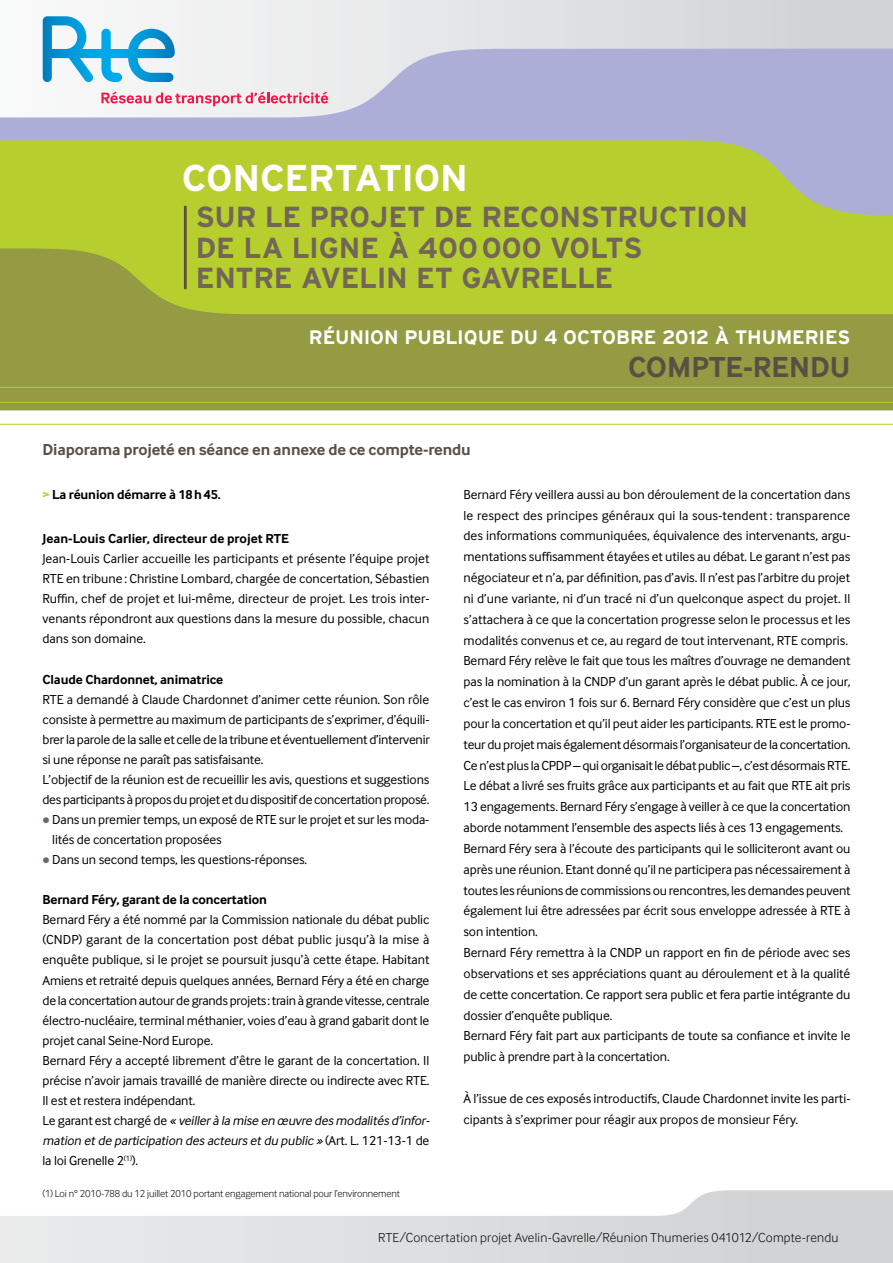
<style>
.page{position:relative;width:893px;height:1263px;background:#fff}
.page>*{position:absolute;margin:0;border:0;box-sizing:border-box;transform-origin:0 0}
.t1{font:700 37.2px "Interstate";letter-spacing:-.01em;color:#fff}
.t2{font:700 30px "Inter Face";color:#595045}
.t3{font:700 28.95px/30.3px "Interstate";letter-spacing:-.01em;color:#726658}
.t4{font:700 19.5px "Interstate";letter-spacing:-.005em;color:#fff}
.t5{font:700 16.5px "Inter Face";letter-spacing:-.01em;color:#595045}
.t6{font:13.5px/20.9px "Inter Face";letter-spacing:-.01em;color:#000}
.t7{font:700 13.5px "Inter Face";letter-spacing:-.01em;color:#000}
.t8{font:300 13.5px "Inter Face";letter-spacing:.015em;color:#000}
.t9{font:300 10.5px "Inter Face";letter-spacing:-.01em;color:#000}
.s1{color:#b6cf2f}
.s2{font-size:15px;color:#726658}
.s3{font-style:italic}
</style>
<div class="page">
<div style="left:0;top:0;width:893px;height:287px;background:#adaed7"></div>
<svg style="left:0;top:140px;width:893px;height:107px;background:#b5cc3d"></svg>
<svg style="left:0;top:0;width:893px;height:117px"></svg>
<svg style="left:101px;top:92px;width:227px;height:14px;background:#efacbb"></svg>
<svg style="left:43px;top:16px;width:132px;height:66px;background:#88cae7"></svg>
<svg style="left:0;top:247px;width:893px;height:163px;background:#a0ad3b"></svg>
<hr style="left:0;top:387px;width:893px;height:1px;background:#b6cf2f">
<hr style="left:0;top:402px;width:893px;height:1px;background:#b6cf2f">
<hr style="left:0;top:424px;width:893px;height:1px;background:#b6cf2f">
<hr style="left:184px;top:206px;width:3px;height:83px;background:#595045">
<svg style="left:0;top:1190px;width:893px;height:73px"></svg>
<h1 class="t1" style="left:182px;top:157px;width:287px">CONCERTATION</h1>
<h3 class="t3" style="left:196px;top:202px;width:554px">SUR LE PROJET DE RECONSTRUCTION<br>DE LA LIGNE À 400000 VOLTS<br>ENTRE AVELIN ET GAVRELLE</h3>
<h3 class="t4" style="left:309px;top:326px;width:543px">RÉUNION PUBLIQUE DU 4 OCTOBRE 2012 À THUMERIES</h3>
<h2 class="t2" style="left:628px;top:350px;width:224px">Compte-rendu</h2>
<p class="t5" style="left:43px;top:440px;width:430px">Diaporama projeté en séance en annexe de ce compte-rendu</p>
<p class="t7" style="left:43px;top:486px;width:180px"><span class="s1">&gt;</span> La réunion démarre à 18h45.</p>
<p class="t7" style="left:43px;top:531px;width:232px">Jean-Louis Carlier, directeur de projet RTE</p>
<p class="t6" style="left:43px;top:548px;width:388px;line-height:20.1px;text-align:justify">Jean-Louis Carlier accueille les participants et présente l’équipe projet RTE en tribune: Christine Lombard, chargée de concertation, Sébastien Ruffin, chef de projet et lui-même, directeur de projet. Les trois inter&shy;venants répondront aux questions dans la mesure du possible, chacun dans son domaine.</p>
<p class="t7" style="left:43px;top:671px;width:182px">Claude Chardonnet, animatrice</p>
<p class="t6" style="left:43px;top:689px;width:389px;line-height:20.1px">RTE a demandé à Claude Chardonnet d’animer cette réunion. Son rôle consiste à permettre au maximum de participants de s’exprimer, d’équili&shy;brer la parole de la salle et celle de la tribune et éventuellement d’intervenir si une réponse ne paraît pas satisfaisante.<br>L’objectif de la réunion est de recueillir les avis, questions et suggestions des participants à propos du projet et du dispositif de concertation proposé.</p>
<p class="t6" style="left:52px;top:809px;width:379px;line-height:20.1px;text-indent:-10px"><span class="s2">•</span> Dans un premier temps, un exposé de RTE sur le projet et sur les moda&shy;lités de concertation proposées</p>
<p class="t6" style="left:43px;top:849px;width:266px"><span class="s2">•</span> Dans un second temps, les questions-réponses.</p>
<p class="t7" style="left:43px;top:892px;width:226px">Bernard Féry, garant de la concertation</p>
<p class="t6" style="left:43px;top:910px;width:391px;line-height:20.1px">Bernard Féry a été nommé par la Commission nationale du débat public (CNDP) garant de la concertation post débat public jusqu’à la mise à enquête publique, si le projet se poursuit jusqu’à cette étape. Habitant Amiens et retraité depuis quelques années, Bernard Féry a été en charge de la concertation autour de grands projets: train à grande vitesse, centrale électro-nucléaire, terminal méthanier, voies d’eau à grand gabarit dont le projet canal Seine-Nord Europe.<br>Bernard Féry a accepté librement d’être le garant de la concertation. Il précise n’avoir jamais travaillé de manière directe ou indirecte avec RTE.<br>Il est et restera indépendant.<br>L e g a ra n t e s t c h a rg é d e <span class="s3">« veillerà la mise en œuvre des modalités d’infor&shy;mation etde participation des acteurs etdu public »</span> (A rt . L . 1 2 1 - 1 3 - 1 d e la loi Grenelle 2<sup>(1)</sup>).</p>
<p class="t6" style="left:463px;top:484px;width:389px">Bernard Féry veillera aussi au bon déroulement de la concertation dans le respect des principes généraux qui la sous-tendent: transparence des informations communiquées, équivalence des intervenants, argu&shy;mentations suffisamment étayées et utiles au débat. Le garant n’est pas négociateur et n’a, par définition, pas d’avis. Il n’est pas l’arbitre du projet ni d’une variante, ni d’un tracé ni d’un quelconque aspect du projet. Il s’attachera à ce que la concertation progresse selon le processus et les modalités convenus et ce, au regard de tout intervenant, RTE compris.<br>Bernard Féry relève le fait que tous les maîtres d’ouvrage ne demandent pas la nomination à la CNDP d’un garant après le débat public. à ce jour, c’est le cas environ 1 fois sur 6. Bernard Féry considère que c’est un plus pour la concertation et qu’il peut aider les participants. RTE est le promo&shy;teur du projet mais également désormais l’organisateur de la concertation.<br>Ce n’est plus la CPDP – qui organisait le débat public –, c’est désormais RTE.<br>Le débat a livré ses fruits grâce aux participants et au fait que RTE ait pris 13 engagements. Bernard Féry s’engage à veiller à ce que la concertation aborde notamment l’ensemble des aspects liés à ces 13 engagements.<br>Bernard Féry sera à l’écoute des participants qui le solliciteront avant ou après une réunion. Etant donné qu’il ne participera pas nécessairement à toutes les réunions de commissions ou rencontres, les demandes peuvent également lui être adressées par écrit sous enveloppe adressée à RTE à son intention.<br>Bernard Féry remettra à la CNDP un rapport en fin de période avec ses observations et ses appréciations quant au déroulement et à la qualité de cette concertation. Ce rapport sera public et fera partie intégrante du dossier d’enquête publique.<br>Bernard Féry fait part aux participants de toute sa confiance et invite le public à prendre part à la concertation.</p>
<p class="t6" style="left:463px;top:1088px;width:388px">à l’issue de ces exposés introductifs, Claude Chardonnet invite les parti&shy;cipants à s’exprimer pour réagir aux propos de monsieur Féry.</p>
<p class="t9" style="left:43px;top:1188px;width:359px">(1) Loi n° 2010-788 du 12 juillet 2010 portant engagement national pour l’environnement</p>
<p class="t8" style="left:378px;top:1230px;width:462px">RTE/Concertation projet Avelin-Gavrelle/Réunion Thumeries 041012/Compte-rendu</p>
</div>
